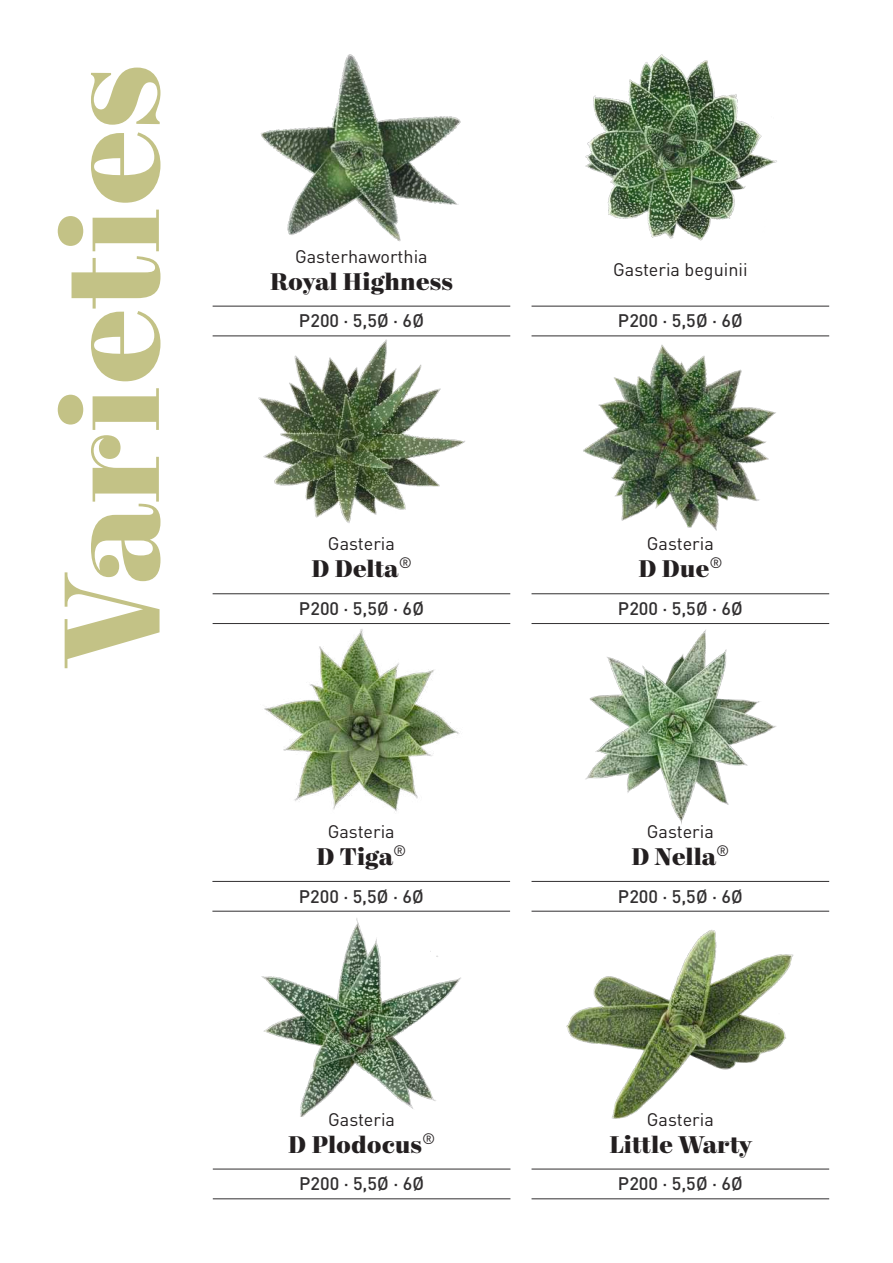
<style>
.page{position:relative;width:893px;height:1263px;background:#fff}
.page>*{position:absolute;margin:0;border:0;box-sizing:border-box;transform-origin:0 0}
.t1{font:700 135px "Mort Modern 11";color:#c3c286}
.t2{font:700 24px "Mort Modern 11";color:#231f20}
.t3{font:500 18px "DIN Pro";letter-spacing:.01em;color:#312f30}
.t4{font:18px "DIN Pro";color:#231f20}
</style>
<div class="page">
<hr style="left:213px;top:306px;width:297px;height:1px;background:#312f30">
<hr style="left:213px;top:335px;width:297px;height:1px;background:#312f30">
<hr style="left:531px;top:306px;width:298px;height:1px;background:#312f30">
<hr style="left:531px;top:335px;width:298px;height:1px;background:#312f30">
<hr style="left:213px;top:593px;width:297px;height:1px;background:#312f30">
<hr style="left:213px;top:623px;width:297px;height:1px;background:#312f30">
<hr style="left:531px;top:593px;width:298px;height:1px;background:#312f30">
<hr style="left:531px;top:623px;width:298px;height:1px;background:#312f30">
<hr style="left:212px;top:881px;width:298px;height:1px;background:#312f30">
<hr style="left:212px;top:911px;width:298px;height:1px;background:#312f30">
<hr style="left:531px;top:1169px;width:298px;height:1px;background:#312f30">
<hr style="left:531px;top:1198px;width:298px;height:1px;background:#312f30">
<img style="left:255px;top:336px;width:213px;height:187px">
<img style="left:585px;top:54px;width:192px;height:187px">
<img style="left:583px;top:344px;width:193px;height:187px">
<img style="left:566px;top:930px;width:228px;height:189px">
<img style="left:264px;top:629px;width:196px;height:183px">
<img style="left:260px;top:54px;width:201px;height:188px">
<hr style="left:213px;top:1169px;width:297px;height:1px;background:#312f30">
<hr style="left:213px;top:1198px;width:297px;height:1px;background:#312f30">
<hr style="left:531px;top:881px;width:298px;height:1px;background:#312f30">
<hr style="left:531px;top:911px;width:298px;height:1px;background:#312f30">
<img style="left:585px;top:629px;width:192px;height:195px">
<img style="left:261px;top:918px;width:200px;height:198px">
<h1 class="t1" style="left:20px;top:668px;width:605px;rotate:-90deg">Varieties</h1>
<p class="t4" style="left:295px;top:242px;width:134px">Gasterhaworthia</p>
<h2 class="t2" style="left:270px;top:265px;width:185px">Royal Highness</h2>
<p class="t4" style="left:613px;top:256px;width:136px">Gasteria beguinii</p>
<p class="t3" style="left:299px;top:306px;width:127px">P200 · 5,5Ø · 6Ø</p>
<p class="t3" style="left:618px;top:306px;width:127px">P200 · 5,5Ø · 6Ø</p>
<p class="t4" style="left:328px;top:530px;width:68px">Gasteria</p>
<h2 class="t2" style="left:311px;top:553px;width:102px">D Delta<sup>®</sup></h2>
<p class="t4" style="left:647px;top:530px;width:68px">Gasteria</p>
<h2 class="t2" style="left:638px;top:553px;width:86px">D Due<sup>®</sup></h2>
<p class="t3" style="left:299px;top:594px;width:127px">P200 · 5,5Ø · 6Ø</p>
<p class="t3" style="left:618px;top:594px;width:127px">P200 · 5,5Ø · 6Ø</p>
<p class="t4" style="left:328px;top:817px;width:68px">Gasteria</p>
<h2 class="t2" style="left:316px;top:840px;width:92px">D Tiga<sup>®</sup></h2>
<p class="t4" style="left:647px;top:817px;width:68px">Gasteria</p>
<h2 class="t2" style="left:631px;top:840px;width:100px">D Nella<sup>®</sup></h2>
<p class="t3" style="left:299px;top:882px;width:127px">P200 · 5,5Ø · 6Ø</p>
<p class="t3" style="left:618px;top:882px;width:127px">P200 · 5,5Ø · 6Ø</p>
<p class="t4" style="left:328px;top:1105px;width:68px">Gasteria</p>
<h2 class="t2" style="left:288px;top:1128px;width:149px">D Plodocus<sup>®</sup></h2>
<p class="t4" style="left:647px;top:1105px;width:68px">Gasteria</p>
<h2 class="t2" style="left:609px;top:1128px;width:144px">Little Warty</h2>
<p class="t3" style="left:299px;top:1169px;width:127px">P200 · 5,5Ø · 6Ø</p>
<p class="t3" style="left:618px;top:1169px;width:127px">P200 · 5,5Ø · 6Ø</p>
</div>
